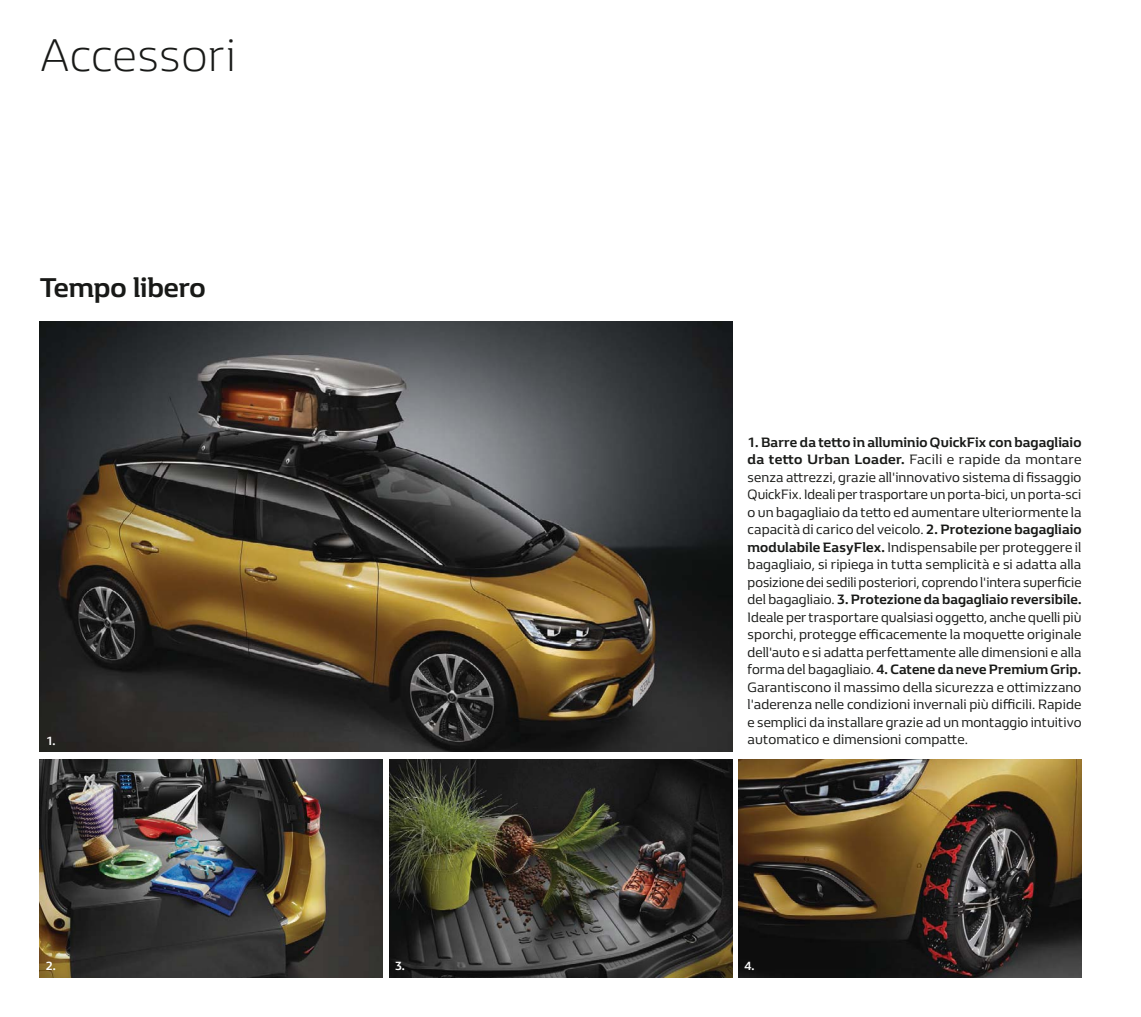
<style>
.page{position:relative;width:1141px;height:1017px;background:#fff}
.page>*{position:absolute;margin:0;border:0;box-sizing:border-box;transform-origin:0 0}
.t1{font:300 47.25px "Renault Life";letter-spacing:.005em;color:#181917}
.t2{font:700 28px "Renault Life";letter-spacing:-.005em;color:#181917}
.t3{font:14px/17.5px "Renault Life";letter-spacing:.005em;color:#181917;text-align:justify}
.t4{font:700 12.25px "Renault Life";color:#fff}
.s1{font-weight:700}
</style>
<div class="page">
<img style="left:40px;top:322px;width:693px;height:430px">
<img style="left:389px;top:759px;width:343px;height:218px">
<img style="left:40px;top:759px;width:343px;height:218px">
<img style="left:738px;top:759px;width:343px;height:218px">
<h1 class="t1" style="left:40px;top:24px;width:198px">Accessori</h1>
<h2 class="t2" style="left:40px;top:269px;width:168px">Tempo libero</h2>
<p class="t4" style="left:46px;top:732px;width:11px">1.</p>
<p class="t3" style="left:748px;top:433px;width:335px"><span class="s1">1. Barre da tetto in alluminio QuickFix con bagagliaio da tetto Urban Loader.</span> Facili e rapide da montare senza attrezzi, grazie all'innovativo sistema di fissaggio QuickFix. Ideali per trasportare un porta-bici, un porta-sci o un bagagliaio da tetto ed aumentare ulteriormente la capacità di carico del veicolo. <span class="s1">2. Protezione bagagliaio modulabile EasyFlex.</span> Indispensabile per proteggere il bagagliaio, si ripiega in tutta semplicità e si adatta alla posizione dei sedili posteriori, coprendo l'intera superficie del bagagliaio. <span class="s1">3. Protezione da bagagliaio reversibile.<br></span>Ideale per trasportare qualsiasi oggetto, anche quelli più sporchi, protegge efficacemente la moquette originale dell'auto e si adatta perfettamente alle dimensioni e alla forma del bagagliaio. <span class="s1">4. Catene da neve Premium Grip.<br></span>Garantiscono il massimo della sicurezza e ottimizzano l'aderenza nelle condizioni invernali più difficili. Rapide e semplici da installare grazie ad un montaggio intuitivo automatico e dimensioni compatte.</p>
<p class="t4" style="left:46px;top:958px;width:11px">2.</p>
<p class="t4" style="left:395px;top:958px;width:11px">3.</p>
<p class="t4" style="left:745px;top:958px;width:11px">4.</p>
</div>
